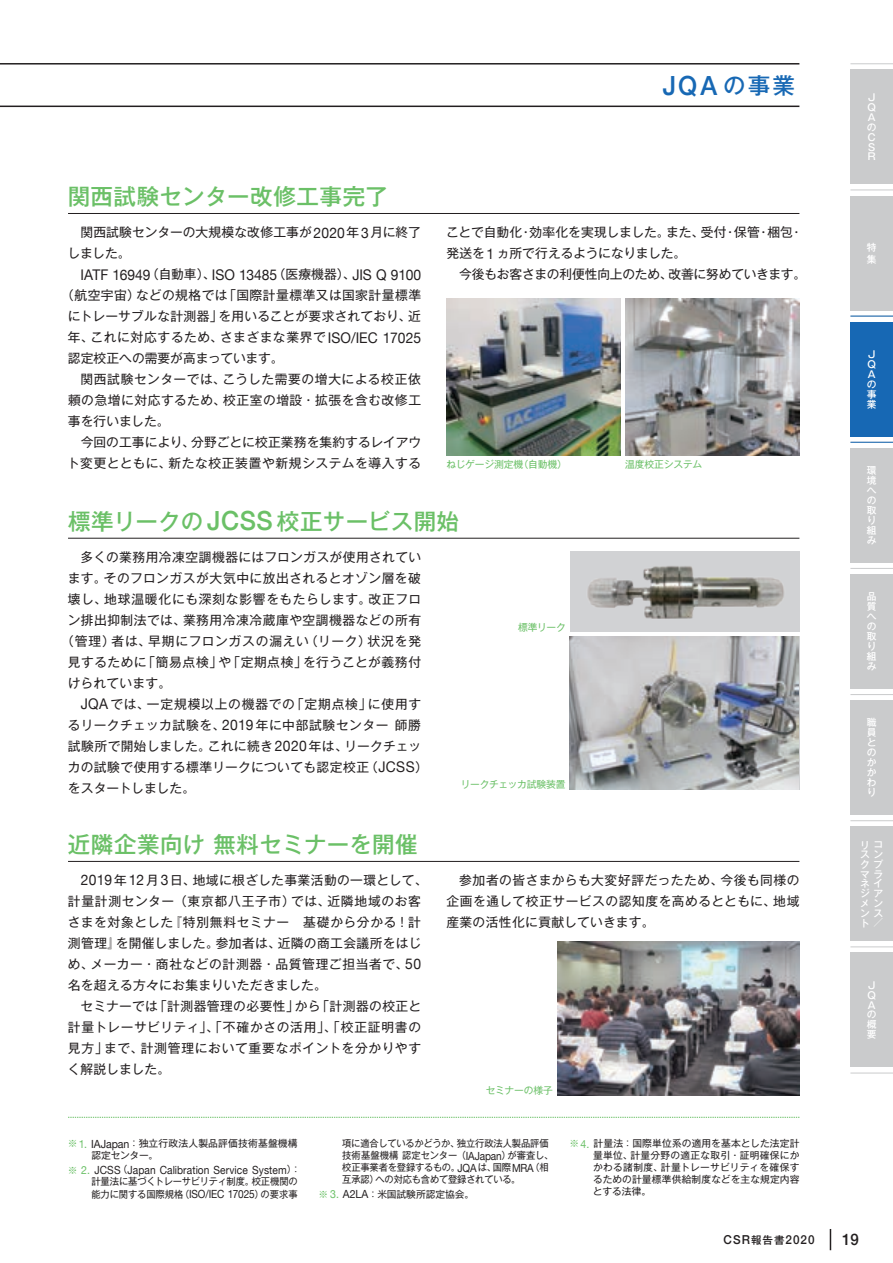
<style>
.page{position:relative;width:893px;height:1263px;background:#fff}
.page>*{position:absolute;margin:0;border:0;box-sizing:border-box;transform-origin:0 0}
.t1{font:500 26.4px "Helvetica Neue";color:#1768b4;scale:.95 1}
.t2{font:500 22.5px "Gothic MB101 Pr 6 N";letter-spacing:.015em;color:#6bc067}
.t3{font:500 15.9px "Helvetica Neue";color:#231f20;scale:.95 1}
.t4{font:14.7px "Helvetica Neue";color:#231f20;scale:.94 1}
.t5{font:12.75px/21px "Gothic MB101 Pr 6 N";letter-spacing:.035em;color:#231f20;text-align:justify}
.t6{font:12.75px/21px "Gothic MB101 Pr 6 N";letter-spacing:.015em;color:#231f20;text-align:right}
.t7{font:12.75px "Gothic MB101 Pr 6 N";letter-spacing:.06em;color:#231f20}
.t8{font:12.75px/21px "Gothic MB101 Pr 6 N";color:#231f20}
.t9{font:12.75px/21px "Gothic MB101 Pr 6 N";letter-spacing:.01em;color:#231f20}
.t10{font:12.75px "Gothic MB101 Pr 6 N";letter-spacing:-.015em;color:#231f20}
.t11{font:12.75px "Gothic MB101 Pr 6 N";letter-spacing:.005em;color:#231f20}
.t12{font:500 12.3px "Helvetica Neue";letter-spacing:.09em;color:#231f20;scale:.95 1}
.t13{font:11.25px "Helvetica Neue";letter-spacing:.01em;color:#231f20;scale:.9 1}
.t14{font:9.75px/12px "Gothic MB101 Pr 6 N";letter-spacing:-.005em;color:#231f20;scale:.95 1}
.t15{font:9.75px/12px "Gothic MB101 Pr 6 N";letter-spacing:-.005em;color:#231f20;text-align:justify}
.t16{font:500 9.75px/9.9px "Gothic MB101 Pr 6 N";color:#fff}
.t17{font:9.75px "Gothic MB101 Pr 6 N";letter-spacing:-.02em;color:#6bc067}
.t18{font:9.75px/12px "Gothic MB101 Pr 6 N";letter-spacing:.02em;color:#231f20}
.s1{font-family:"Gothic MB101 Pr 6 N";font-size:22.5px}
.s2{font-family:"Helvetica Neue";font-size:14.7px}
.s3{font-family:"Gothic MB101 Pr 6 N";font-size:12.75px}
.s4{font-family:"Helvetica Neue";font-size:26.4px}
.s5{color:#6bc067}
.s6{font-family:"Helvetica Neue";font-size:11.25px;color:#6bc067}
.s7{font-family:"Helvetica Neue";font-size:11.25px}
.s8{font-family:"Gothic MB101 Pr 6 N";font-size:9.75px;color:#6bc067}
.s9{font-family:"Gothic MB101 Pr 6 N";font-size:9.75px}
.s10{font-family:"Gothic MB101 Pr 6 N";font-size:10.5px}
</style>
<div class="page">
<div style="left:850px;top:196px;width:43px;height:114px;background:#cacbcc"></div>
<hr style="left:850px;top:63px;width:43px;height:1px;background:#cacbcc">
<hr style="left:850px;top:190px;width:43px;height:1px;background:#cacbcc">
<hr style="left:850px;top:568px;width:43px;height:1px;background:#cacbcc">
<hr style="left:850px;top:694px;width:43px;height:1px;background:#cacbcc">
<hr style="left:850px;top:820px;width:43px;height:1px;background:#cacbcc">
<hr style="left:850px;top:946px;width:43px;height:1px;background:#cacbcc">
<hr style="left:850px;top:1073px;width:43px;height:1px;background:#cacbcc">
<div style="left:850px;top:448px;width:43px;height:115px;background:#cacbcc"></div>
<div style="left:850px;top:574px;width:43px;height:115px;background:#cacbcc"></div>
<div style="left:850px;top:700px;width:43px;height:115px;background:#cacbcc"></div>
<div style="left:850px;top:826px;width:43px;height:115px;background:#cacbcc"></div>
<div style="left:850px;top:952px;width:43px;height:115px;background:#cacbcc"></div>
<div style="left:850px;top:69px;width:43px;height:115px;background:#cacbcc"></div>
<hr style="left:850px;top:316px;width:43px;height:1px;background:#1768b4">
<hr style="left:850px;top:442px;width:43px;height:1px;background:#1768b4">
<div style="left:850px;top:322px;width:43px;height:115px;background:#1768b4"></div>
<hr style="left:0;top:63px;width:799px;height:2px;background:#231f20">
<hr style="left:0;top:106px;width:799px;height:1px;background:#231f20">
<svg style="left:68px;top:1117px;width:731px;height:1px"></svg>
<hr style="left:68px;top:213px;width:731px;height:1px;background:#231f20">
<img style="left:446px;top:299px;width:175px;height:156px">
<img style="left:625px;top:299px;width:174px;height:156px">
<hr style="left:68px;top:861px;width:731px;height:1px;background:#231f20">
<img style="left:557px;top:941px;width:242px;height:154px">
<hr style="left:68px;top:538px;width:731px;height:1px;background:#231f20">
<div style="left:570px;top:552px;width:229px;height:80px;background:#d1d2d4"></div>
<img style="left:587px;top:566px;width:197px;height:53px">
<img style="left:570px;top:637px;width:228px;height:153px">
<svg style="left:830px;top:1229px;width:1px;height:21px"></svg>
<h1 class="t1" style="left:663px;top:64px;width:141px">JQA <span class="s1">の事業</span></h1>
<h2 class="t2" style="left:68px;top:178px;width:322px">関西試験センター改修工事完了</h2>
<p class="t9" style="left:67px;top:221px;width:355px;text-indent:13px">関西試験センターの大規模な改修工事が<span class="s2">2020</span>年<span class="s2">3</span>月に終了しました。</p>
<p class="t4" style="left:81px;top:264px;width:364px">IATF 16949<span class="s3">（自動車）、</span>ISO 13485<span class="s3">（医療機器）、</span>JIS Q 9100</p>
<p class="t5" style="left:68px;top:284px;width:355px;text-indent:-7px">（航空宇宙）などの規格では「国際計量標準又は国家計量標準にトレーサブルな計測器」を用いることが要求されており、近年、これに対応するため、さまざまな業界で<span class="s2">ISO/IEC 17025</span>認定校正への需要が高まっています。</p>
<p class="t5" style="left:68px;top:368px;width:355px;text-indent:13px">関西試験センターでは、こうした需要の増大による校正依頼の急増に対応するため、校正室の増設・拡張を含む改修工事を行いました。</p>
<p class="t6" style="left:67px;top:431px;width:356px">今回の工事により、分野ごとに校正業務を集約するレイアウト変更とともに、新たな校正装置や新規システムを導入する</p>
<p class="t8" style="left:446px;top:221px;width:358px">ことで自動化・効率化を実現しました。また、受付・保管・梱包・発送を<span class="s2">1</span> ヵ所で行えるようになりました。</p>
<p class="t10" style="left:459px;top:264px;width:349px">今後もお客さまの利便性向上のため、改善に努めていきます。</p>
<p class="t17" style="left:446px;top:456px;width:122px">ねじゲージ測定機（自動機）</p>
<p class="t17" style="left:625px;top:456px;width:79px">温度校正システム</p>
<h2 class="t2" style="left:68px;top:502px;width:393px">標準リークの <span class="s4">JCSS</span> 校正サービス開始</h2>
<p class="t5" style="left:81px;top:545px;width:342px">多くの業務用冷凍空調機器にはフロンガスが使用されてい</p>
<p class="t5" style="left:68px;top:566px;width:355px">ます。そのフロンガスが大気中に放出されるとオゾン層を破</p>
<p class="t5" style="left:68px;top:587px;width:355px">壊し、地球温暖化にも深刻な影響をもたらします。改正フロ</p>
<p class="t5" style="left:68px;top:608px;width:355px">ン排出抑制法では、業務用冷凍冷蔵庫や空調機器などの所有</p>
<p class="t7" style="left:61px;top:630px;width:361px">（管理）者は、早期にフロンガスの漏えい（リーク）状況を発</p>
<p class="t5" style="left:68px;top:650px;width:355px">見するために「簡易点検」や「定期点検」を行うことが義務付</p>
<p class="t6" style="left:68px;top:671px;width:105px">けられています。</p>
<p class="t7" style="left:81px;top:693px;width:342px"><span class="s2">JQA</span> では、一定規模以上の機器での「定期点検」に使用す</p>
<p class="t5" style="left:68px;top:713px;width:355px">るリークチェッカ試験を、<span class="s2">2019</span> 年に中部試験センター師勝</p>
<p class="t5" style="left:68px;top:734px;width:355px">試験所で開始しました。これに続き<span class="s2">2020</span> 年は、リークチェッ</p>
<p class="t5" style="left:68px;top:755px;width:361px">カの試験で使用する標準リークについても認定校正（<span class="s2">JCSS</span>）</p>
<p class="t11" style="left:68px;top:777px;width:129px">をスタートしました。</p>
<p class="t17" style="left:518px;top:619px;width:49px">標準リーク</p>
<p class="t17" style="left:461px;top:776px;width:106px">リークチェッカ試験装置</p>
<h2 class="t2" style="left:68px;top:825px;width:351px">近隣企業向け無料セミナーを開催</h2>
<p class="t5" style="left:68px;top:869px;width:361px;text-align:left;text-indent:13px"><span class="s2">2019</span> 年<span class="s2">12</span>月<span class="s2">3</span>日、地域に根ざした事業活動の一環として、計量計測センター（東京都八王子市）では、近隣地域のお客さまを対象とした『特別無料セミナー　基礎から分かる！計測管理』を開催しました。参加者は、近隣の商工会議所をはじめ、メーカー・商社などの計測器・品質管理ご担当者で、<span class="s2">50</span>名を超える方々にお集まりいただきました。</p>
<p class="t5" style="left:68px;top:995px;width:355px;text-indent:13px">セミナーでは「計測器管理の必要性」から「計測器の校正と計量トレーサビリティ」、「不確かさの活用」、「校正証明書の見方」まで、計測管理において重要なポイントを分かりやすく解説しました。</p>
<p class="t5" style="left:446px;top:869px;width:355px;text-indent:13px">参加者の皆さまからも大変好評だったため、今後も同様の企画を通して校正サービスの認知度を高めるとともに、地域産業の活性化に貢献していきます。</p>
<p class="t17" style="left:486px;top:1082px;width:68px">セミナーの様子</p>
<p class="t18" style="left:91px;top:1137px;width:208px;text-indent:-24px"><span class="s5">※</span><span class="s6">1.</span> <span class="s7">IAJapan</span>：独立行政法人製品評価技術基盤機構認定センター。</p>
<p class="t13" style="left:68px;top:1162px;width:260px"><span class="s8">※</span> <span class="s5">2.</span> JCSS<span class="s9">（</span>Japan Calibration Service System<span class="s9">）：</span></p>
<p class="t14" style="left:91px;top:1175px;width:219px">計量法に基づくトレーサビリティ制度。校正機関の能力に関する国際規格（<span class="s7">ISO/IEC 17025</span>）の要求事</p>
<p class="t14" style="left:342px;top:1137px;width:224px">項に適合しているかどうか、独立行政法人製品評価技術基盤機構認定センター（<span class="s7">IAJapan</span>）が審査し、校正事業者を登録するもの。<span class="s7">JQA</span>は、国際<span class="s7">MRA</span>（相互承認）への対応も含めて登録されている。</p>
<p class="t15" style="left:319px;top:1187px;width:157px"><span class="s5">※</span> <span class="s6">3.</span> <span class="s7">A2LA</span>：米国試験所認定協会。</p>
<p class="t15" style="left:593px;top:1137px;width:208px;text-indent:-23px"><span class="s5">※</span><span class="s6">4.</span> 計量法：国際単位系の適用を基本とした法定計量単位、計量分野の適正な取引・証明確保にかかわる諸制度、計量トレーサビリティを確保するための計量標準供給制度などを主な規定内容とする法律。</p>
<p class="t16" style="left:867px;top:92px;width:11px;text-align:justify">ＪＱＡのＣＳＲ</p>
<p class="t16" style="left:867px;top:241px;width:11px;line-height:11.6px">特集</p>
<p class="t16" style="left:867px;top:349px;width:11px">Ｊ<br>Ｑ<br>Ａの事業</p>
<p class="t16" style="left:867px;top:465px;width:11px">環境への取り組み</p>
<p class="t16" style="left:867px;top:591px;width:11px">品質への取り組み</p>
<p class="t16" style="left:867px;top:717px;width:11px;text-align:justify">職員とのかかわり</p>
<p class="t16" style="left:860px;top:839px;width:24px">リ<br>スンク<br>マ<br>ネ<br>ジアメ<br>ンスト</p>
<p class="t16" style="left:874px;top:834px;width:11px;line-height:19.5px">コプ</p>
<p class="t16" style="left:874px;top:868px;width:10px">ライ</p>
<p class="t16" style="left:874px;top:898px;width:11px">ン</p>
<p class="t16" style="left:867px;top:979px;width:11px">Ｊ<br>Ｑ<br>Ａの概要</p>
<p class="t12" style="left:724px;top:1230px;width:97px">CSR<span class="s10">報告書</span>2020</p>
<p class="t3" style="left:842px;top:1227px;width:19px">19</p>
</div>
